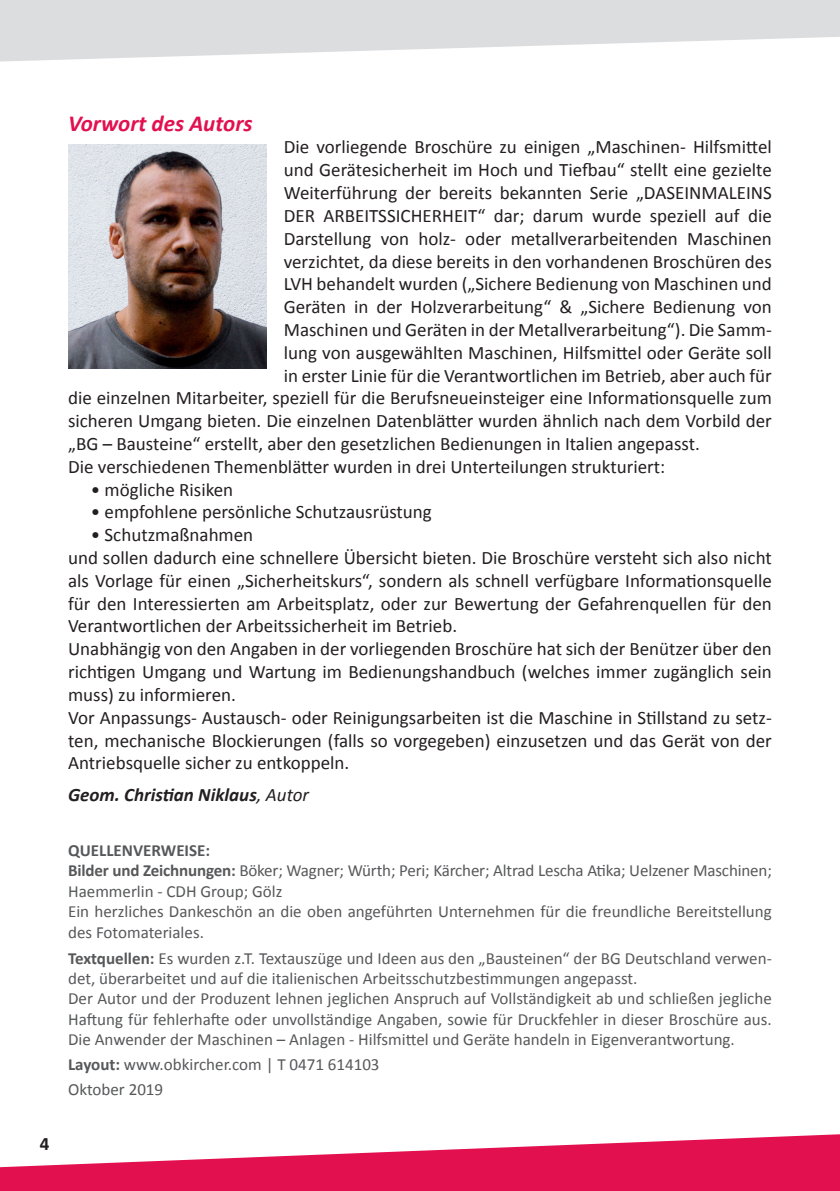
<style>
.page{position:relative;width:840px;height:1191px;background:#fff}
.page>*{position:absolute;margin:0;border:0;box-sizing:border-box;transform-origin:0 0}
.t1{font:italic 700 23px "Calibri";color:#e2104f}
.t2{font:19px/22.8px "Calibri";color:#231f20}
.t3{font:italic 700 19px "Calibri";color:#231f20}
.t4{font:700 19px "Calibri";color:#231f20}
.t5{font:17px/20.4px "Calibri";color:#57585a}
.s1{font-weight:400}
.s2{font-weight:700}
</style>
<div class="page">
<svg style="left:0;top:1134px;width:839px;height:57px;fill:#e2104f"></svg>
<svg style="left:0;top:0;width:839px;height:62px;fill:#dcdddf"></svg>
<img style="left:68px;top:145px;width:198px;height:224px">
<p class="t4" style="left:40px;top:1131px;width:11px">4</p>
<p class="t1" style="left:68px;top:109px;width:186px">Vorwort des Autors</p>
<p class="t2" style="left:283px;top:135px;width:489px">Die vorliegende Broschüre zu einigen „Maschinen- Hilfsmittel</p>
<p class="t2" style="left:283px;top:158px;width:489px">und Gerätesicherheit im Hoch und Tiefbau“ stellt eine gezielte</p>
<p class="t2" style="left:283px;top:180px;width:489px">Weiterführung der bereits bekannten Serie „DASEINMALEINS</p>
<p class="t2" style="left:283px;top:203px;width:489px">DER ARBEITSSICHERHEIT“ dar; darum wurde speziell auf die</p>
<p class="t2" style="left:283px;top:226px;width:489px">Darstellung von holz- oder metallverarbeitenden Maschinen</p>
<p class="t2" style="left:283px;top:249px;width:489px">verzichtet, da diese bereits in den vorhandenen Broschüren des</p>
<p class="t2" style="left:283px;top:272px;width:489px">LVH behandelt wurden („Sichere Bedienung von Maschinen und</p>
<p class="t2" style="left:283px;top:294px;width:489px">Geräten in der Holzverarbeitung“ &amp; „Sichere Bedienung von</p>
<p class="t2" style="left:283px;top:317px;width:489px">Maschinen und Geräten in der Metallverarbeitung“). Die Samm-</p>
<p class="t2" style="left:283px;top:340px;width:489px">lung von ausgewählten Maschinen, Hilfsmittel oder Geräte soll</p>
<p class="t2" style="left:283px;top:363px;width:489px">in erster Linie für die Verantwortlichen im Betrieb, aber auch für</p>
<p class="t2" style="left:68px;top:386px;width:704px">die einzelnen Mitarbeiter, speziell für die Berufsneueinsteiger eine Informationsquelle zum</p>
<p class="t2" style="left:68px;top:408px;width:704px">sicheren Umgang bieten. Die einzelnen Datenblätter wurden ähnlich nach dem Vorbild der</p>
<p class="t2" style="left:68px;top:431px;width:633px">„BG – Bausteine“ erstellt, aber den gesetzlichen Bedienungen in Italien angepasst.</p>
<p class="t2" style="left:68px;top:454px;width:598px">Die verschiedenen Themenblätter wurden in drei Unterteilungen strukturiert:</p>
<p class="t2" style="left:91px;top:477px;width:144px">• mögliche Risiken</p>
<p class="t2" style="left:91px;top:500px;width:342px">• empfohlene persönliche Schutzausrüstung</p>
<p class="t2" style="left:68px;top:522px;width:704px;text-indent:23px">• Schutzmaßnahmen<br>und sollen dadurch eine schnellere Übersicht bieten. Die Broschüre versteht sich also nicht als Vorlage für einen „Sicherheitskurs“, sondern als schnell verfügbare Informationsquelle für den Interessierten am Arbeitsplatz, oder zur Bewertung der Gefahrenquellen für den Verantwortlichen der Arbeitssicherheit im Betrieb.<br>Unabhängig von den Angaben in der vorliegenden Broschüre hat sich der Benützer über den richtigen Umgang und Wartung im Bedienungshandbuch (welches immer zugänglich sein muss) zu informieren.<br>Vor Anpassungs- Austausch- oder Reinigungsarbeiten ist die Maschine in Stillstand zu setz&shy;ten, mechanische Blockierungen (falls so vorgegeben) einzusetzen und das Gerät von der Antriebsquelle sicher zu entkoppeln.</p>
<p class="t3" style="left:68px;top:782px;width:242px">Geom. Christian Niklaus<span class="s1">, Autor</span></p>
<p class="t5" style="left:68px;top:839px;width:705px"><span class="s2">QUELLENVERWEISE:<br>Bilder und Zeichnungen:</span> Böker; Wagner; Würth; Peri; Kärcher; Altrad Lescha Atika; Uelzener Maschinen; Haemmerlin - CDH Group; Gölz<br>Ein herzliches Dankeschön an die oben angeführten Unternehmen für die freundliche Bereitstellung des Fotomateriales.</p>
<p class="t5" style="left:68px;top:947px;width:704px"><span class="s2">Textquellen:</span> Es wurden z.T. Textauszüge und Ideen aus den „Bausteinen“ der BG Deutschland verwen&shy;det, überarbeitet und auf die italienischen Arbeitsschutzbestimmungen angepasst.<br>Der Autor und der Produzent lehnen jeglichen Anspruch auf Vollständigkeit ab und schließen jegliche Haftung für fehlerhafte oder unvollständige Angaben, sowie für Druckfehler in dieser Broschüre aus.<br>Die Anwender der Maschinen – Anlagen - Hilfsmittel und Geräte handeln in Eigenverantwortung.</p>
<p class="t5" style="left:68px;top:1051px;width:313px;line-height:24.6px"><span class="s2">Layout:</span> www.obkircher.com | T 0471 614103<br>Oktober 2019</p>
</div>
